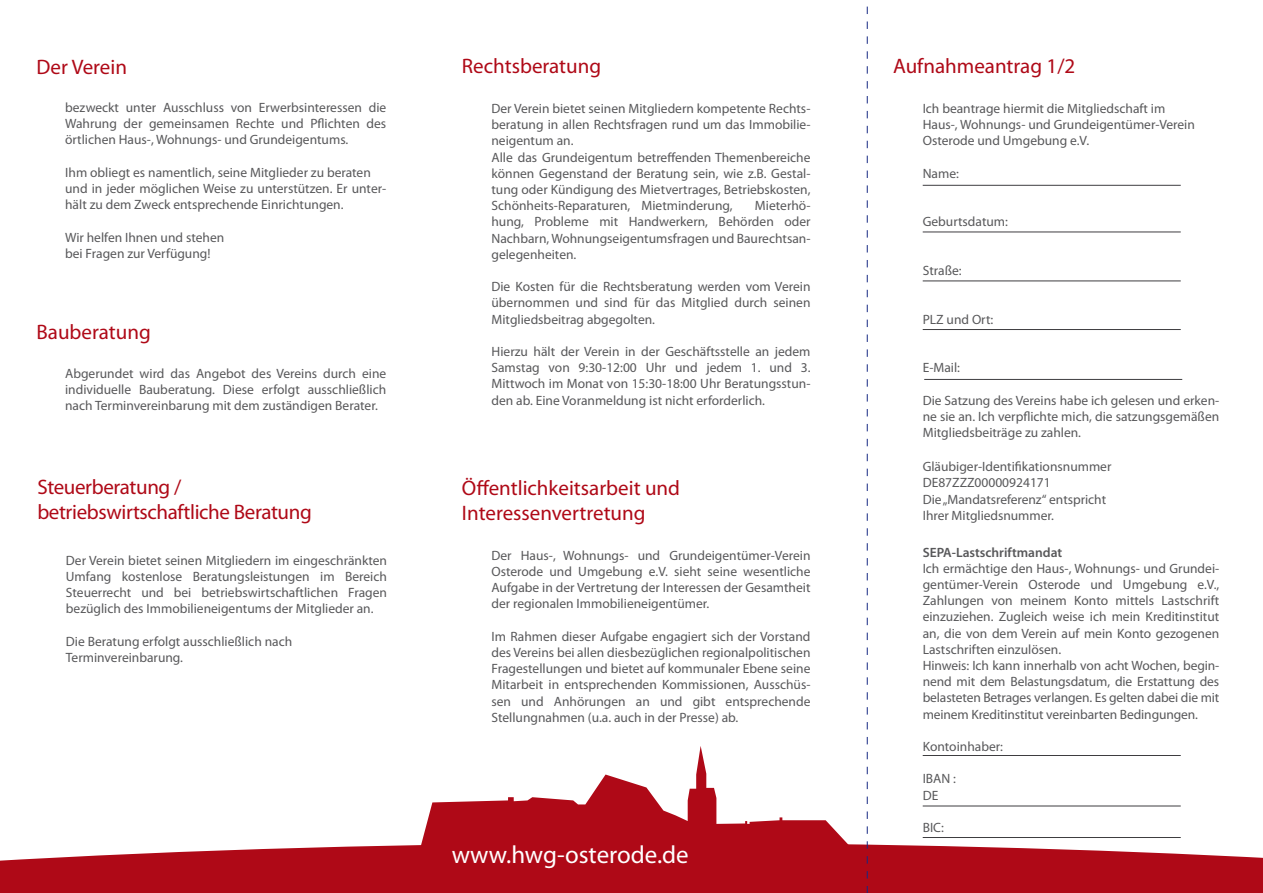
<style>
.page{position:relative;width:1263px;height:893px;background:#fff}
.page>*{position:absolute;margin:0;border:0;box-sizing:border-box;transform-origin:0 0}
.t1{font:24.9px "Myriad Pro";color:#fff}
.t2{font:21px/25.2px "Myriad Pro";color:#af0917}
.t3{font:21px/25.2px "Myriad Pro";letter-spacing:-.02em;color:#af0917}
.t4{font:13.5px/16.2px "Myriad Pro";color:#58585a;text-align:justify}
.t5{font:600 13.5px "Myriad Pro";color:#58585a}
</style>
<div class="page">
<svg style="left:421px;top:746px;width:426px;height:97px"></svg>
<svg style="left:0;top:843px;width:1263px;height:50px;background:#b7222e"></svg>
<svg style="left:867px;top:6px;width:1px;height:887px"></svg>
<hr style="left:923px;top:185px;width:258px;height:1px;background:#3e3d40">
<hr style="left:923px;top:232px;width:258px;height:1px;background:#3e3d40">
<hr style="left:923px;top:329px;width:258px;height:1px;background:#3e3d40">
<hr style="left:923px;top:281px;width:258px;height:1px;background:#3e3d40">
<hr style="left:924px;top:379px;width:258px;height:1px;background:#3e3d40">
<hr style="left:923px;top:755px;width:258px;height:1px;background:#3e3d40">
<hr style="left:923px;top:806px;width:258px;height:1px;background:#3e3d40">
<hr style="left:923px;top:837px;width:258px;height:1px;background:#3e3d40">
<h2 class="t2" style="left:37px;top:55px;width:92px">Der Verein</h2>
<p class="t4" style="left:65px;top:100px;width:323px">bezweckt unter Ausschluss von Erwerbsinteressen die Wahrung der gemeinsamen Rechte und Pflichten des örtlichen Haus-, Wohnungs- und Grundeigentums.</p>
<p class="t4" style="left:65px;top:164px;width:323px;text-align:left">Ihm obliegt es namentlich, seine Mitglieder zu beraten und in jeder möglichen Weise zu unterstützen. Er unter&shy;hält zu dem Zweck entsprechende Einrichtungen.</p>
<p class="t4" style="left:65px;top:229px;width:161px">Wir helfen Ihnen und stehen bei Fragen zur Verfügung!</p>
<h2 class="t2" style="left:37px;top:319px;width:116px">Bauberatung</h2>
<p class="t4" style="left:65px;top:366px;width:323px">Abgerundet wird das Angebot des Vereins durch eine individuelle Bauberatung. Diese erfolgt ausschließlich nach Terminvereinbarung mit dem zuständigen Berater.</p>
<h2 class="t3" style="left:37px;top:475px;width:276px">Steuerberatung / betriebswirtschaftliche Beratung</h2>
<p class="t4" style="left:66px;top:552px;width:323px">Der Verein bietet seinen Mitgliedern im eingeschränkten Umfang kostenlose Beratungsleistungen im Bereich Steuerrecht und bei betriebswirtschaftlichen Fragen bezüglich des Immobilieneigentums der Mitglieder an.</p>
<p class="t4" style="left:66px;top:633px;width:228px">Die Beratung erfolgt ausschließlich nach<br>Terminvereinbarung.</p>
<h2 class="t2" style="left:462px;top:54px;width:141px">Rechtsberatung</h2>
<p class="t4" style="left:491px;top:101px;width:321px;text-align:left">Der Verein bietet seinen Mitgliedern kompetente Rechts&shy;beratung in allen Rechtsfragen rund um das Immobilie&shy;neigentum an.<br>Alle das Grundeigentum betreffenden Themenbereiche können Gegenstand der Beratung sein, wie z.B. Gestal&shy;tung oder Kündigung des Mietvertrages, Betriebskosten, Schönheits-Reparaturen, Mietminderung,</p>
<p class="t4" style="left:491px;top:198px;width:321px;text-indent:263px">Mieterhö&shy;hung, Probleme mit Handwerkern, Behörden oder Nachbarn, Wohnungseigentumsfragen und Baurechtsan&shy;gelegenheiten.</p>
<p class="t4" style="left:491px;top:279px;width:321px">Die Kosten für die Rechtsberatung werden vom Verein übernommen und sind für das Mitglied durch seinen Mitgliedsbeitrag abgegolten.</p>
<p class="t4" style="left:491px;top:344px;width:321px">Hierzu hält der Verein in der Geschäftsstelle an jedem Samstag von 9:30-12:00 Uhr und jedem 1. und 3.<br>Mittwoch im Monat von 15:30-18:00 Uhr Beratungsstun&shy;den ab. Eine Voranmeldung ist nicht erforderlich.</p>
<h2 class="t2" style="left:462px;top:476px;width:220px">Öffentlichkeitsarbeit und<br>Interessenvertretung</h2>
<p class="t4" style="left:491px;top:547px;width:321px">Der Haus-, Wohnungs- und Grundeigentümer-Verein Osterode und Umgebung e.V. sieht seine wesentliche Aufgabe in der Vertretung der Interessen der Gesamtheit der regionalen Immobilieneigentümer.</p>
<p class="t4" style="left:491px;top:628px;width:321px">Im Rahmen dieser Aufgabe engagiert sich der Vorstand des Vereins bei allen diesbezüglichen regionalpolitischen Fragestellungen und bietet auf kommunaler Ebene seine Mitarbeit in entsprechenden Kommissionen, Ausschüs&shy;sen und Anhörungen an und gibt entsprechende Stellungnahmen (u.a. auch in der Presse) ab.</p>
<h1 class="t1" style="left:452px;top:841px;width:239px">www.hwg-osterode.de</h1>
<h2 class="t2" style="left:893px;top:54px;width:184px">Aufnahmeantrag 1/2</h2>
<p class="t4" style="left:923px;top:101px;width:274px;text-align:left">Ich beantrage hiermit die Mitgliedschaft im<br>Haus-, Wohnungs- und Grundeigentümer-Verein<br>Osterode und Umgebung e.V.</p>
<p class="t4" style="left:923px;top:165px;width:38px">Name:</p>
<p class="t4" style="left:923px;top:214px;width:87px">Geburtsdatum:</p>
<p class="t4" style="left:923px;top:263px;width:40px">Straße:</p>
<p class="t4" style="left:923px;top:311px;width:72px">PLZ und Ort:</p>
<p class="t4" style="left:923px;top:360px;width:39px">E-Mail:</p>
<p class="t4" style="left:923px;top:392px;width:298px">Die Satzung des Vereins habe ich gelesen und erken&shy;ne sie an. Ich verpflichte mich, die satzungsgemäßen Mitgliedsbeiträge zu zahlen.</p>
<p class="t4" style="left:923px;top:459px;width:190px;text-align:left">Gläubiger-Identifikationsnummer<br>DE87ZZZ00000924171<br>Die „Mandatsreferenz“ entspricht<br>Ihrer Mitgliedsnummer.</p>
<p class="t5" style="left:923px;top:545px;width:141px">SEPA-Lastschriftmandat</p>
<p class="t4" style="left:923px;top:560px;width:298px;text-align:left">Ich ermächtige den Haus-, Wohnungs- und Grundei&shy;gentümer-Verein Osterode und Umgebung e.V., Zahlungen von meinem Konto mittels Lastschrift einzuziehen. Zugleich weise ich mein Kreditinstitut an, die von dem Verein auf mein Konto gezogenen Lastschriften einzulösen.<br>Hinweis: Ich kann innerhalb von acht Wochen, begin&shy;nend mit dem Belastungsdatum, die Erstattung des belasteten Betrages verlangen. Es gelten dabei die mit meinem Kreditinstitut vereinbarten Bedingungen.</p>
<p class="t4" style="left:923px;top:739px;width:82px">Kontoinhaber:</p>
<p class="t4" style="left:923px;top:771px;width:35px">IBAN :<br>DE</p>
<p class="t4" style="left:923px;top:820px;width:23px">BIC:</p>
</div>
